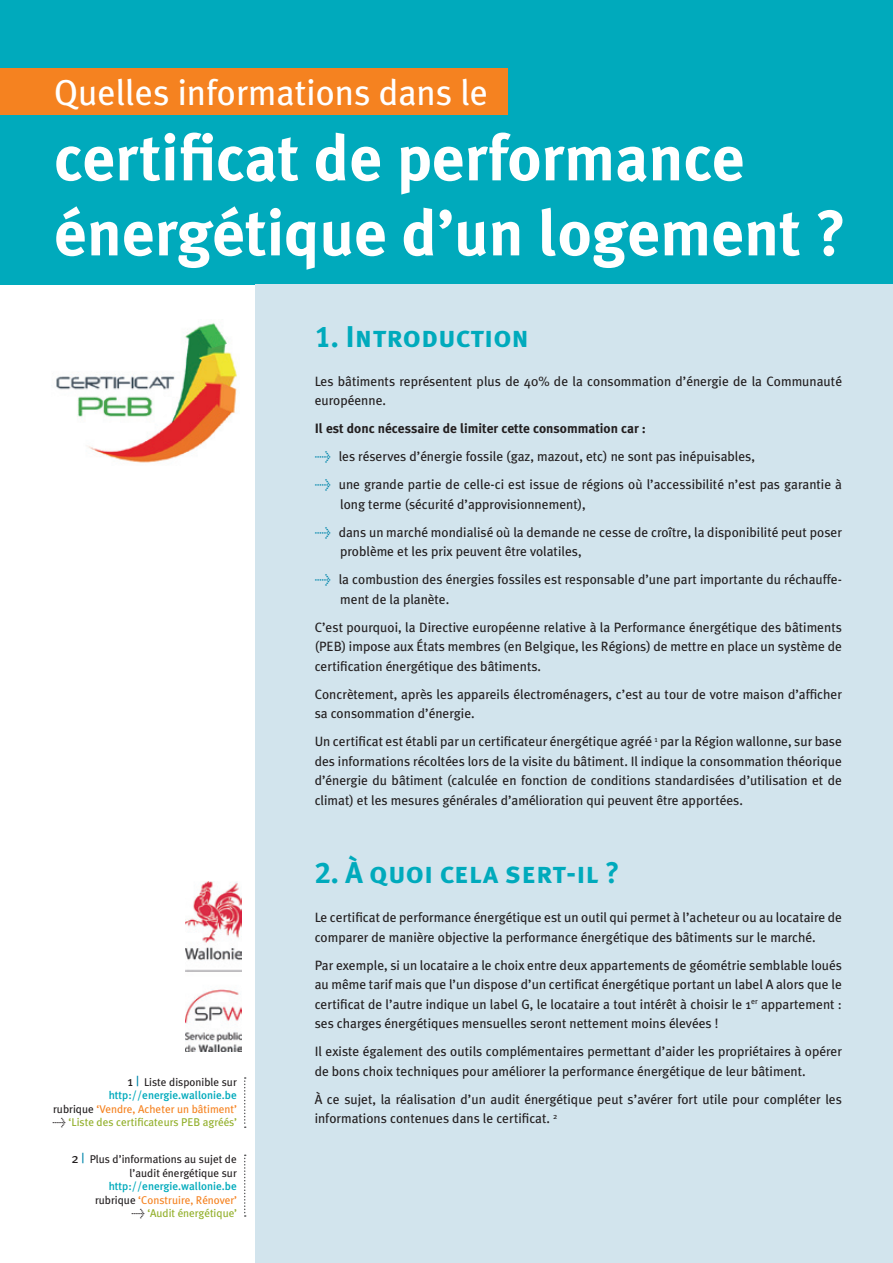
<style>
.page{position:relative;width:893px;height:1263px;background:#fff}
.page>*{position:absolute;margin:0;border:0;box-sizing:border-box;transform-origin:0 0}
.t1{font:700 64.5px/75px "Meta Plus";color:#fff}
.t2{font:36px "Meta Plus";color:#fff}
.t3{font:30px "Meta Plus Bold Caps";color:#00aabc}
.t4{font:13.5px/19.5px "Meta Plus";color:#231f20}
.t5{font:11.25px/13.5px "Meta Plus";color:#92af2a;text-align:right}
.t6{font:500 11.25px/13.5px "Meta Plus";color:#00aabc;text-align:right}
.t7{font:11.25px/13.5px "Meta Plus";color:#231f20;text-align:right}
.s1{font-size:13.5px;color:#231f20}
.s2{font-size:13.5px;color:#0086ab}
.s3{color:#231f20}
.s4{font-weight:500;color:#00aabc}
.s5{color:#f58220}
.s6{font-size:13.5px}
.s7{font-weight:400;color:#231f20}
.s8{font-weight:400;color:#f58220}
.s9{font-weight:400;color:#92af2a}
.s10{font-weight:700}
.s11{font-family:"Meta Plus Lining";color:#0086ab}
</style>
<div class="page">
<div style="left:0;top:0;width:893px;height:285px;background:#00aabc"></div>
<div style="left:0;top:68px;width:507px;height:47px;background:#f58220"></div>
<div style="left:255px;top:285px;width:638px;height:978px;background:#d2e4ed"></div>
<svg style="left:244px;top:1154px;width:2px;height:63px"></svg>
<svg style="left:244px;top:1077px;width:2px;height:51px"></svg>
<img style="left:56px;top:322px;width:181px;height:141px">
<img style="left:185px;top:881px;width:56px;height:170px">
<h2 class="t2" style="left:54px;top:72px;width:436px">Quelles informations dans le</h2>
<h1 class="t1" style="left:54px;top:120px;width:794px">certificat de performance énergétique d’un logement ?</h1>
<p class="t5" style="left:53px;top:1075px;width:186px"><span class="s1">1</span> <span class="s2">|</span> <span class="s3">Liste disponible sur </span><span class="s4">http://energie.wallonie.be<br></span><span class="s3">rubrique</span> <span class="s5">‘Vendre, Acheter un bâtiment’ </span><span class="s3">&gt;</span> ‘Liste des certificateurs PEB agréés’</p>
<p class="t7" style="left:71px;top:1152px;width:167px"><span class="s6">2</span> <span class="s2">|</span> Plus d’informations au sujet de l’audit énergétique sur</p>
<p class="t6" style="left:95px;top:1179px;width:144px">http://energie.wallonie.be <span class="s7">rubrique</span> <span class="s8">‘Construire, Rénover’ </span><span class="s7">&gt;</span> <span class="s9">‘Audit énergétique’</span></p>
<h3 class="t3" style="left:315px;top:319px;width:216px">1. Introduction</h3>
<p class="t4" style="left:315px;top:371px;width:529px">Les bâtiments représentent plus de 40% de la consommation d’énergie de la Communauté européenne.</p>
<p class="t4" style="left:315px;top:415px;width:529px;line-height:28px"><span class="s10">Il est donc nécessaire de limiter cette consommation car :<br></span><span class="s11">&gt;</span> les réserves d’énergie fossile (gaz, mazout, etc) ne sont pas inépuisables,<br><span class="s11">&gt;</span> une grande partie de celle-ci est issue de régions où l’accessibilité n’est pas garantie à</p>
<p class="t4" style="left:315px;top:490px;width:529px;line-height:28px;text-indent:26px">long terme (sécurité d’approvisionnement),<br><span class="s11">&gt;</span> dans un marché mondialisé où la demande ne cesse de croître, la disponibilité peut poser</p>
<p class="t4" style="left:315px;top:537px;width:529px;line-height:28px;text-indent:26px">problème et les prix peuvent être volatiles,<br><span class="s11">&gt;</span> la combustion des énergies fossiles est responsable d’une part importante du réchauffe-</p>
<p class="t4" style="left:315px;top:585px;width:529px;line-height:28px;text-indent:26px">ment de la planète.<br>C’est pourquoi, la Directive européenne relative à la Performance énergétique des bâtiments</p>
<p class="t4" style="left:315px;top:637px;width:529px">(PEB) impose aux États membres (en Belgique, les Régions) de mettre en place un système de certification énergétique des bâtiments.</p>
<p class="t4" style="left:315px;top:684px;width:529px">Concrètement, après les appareils électroménagers, c’est au tour de votre maison d’afficher sa consommation d’énergie.</p>
<p class="t4" style="left:315px;top:732px;width:529px;text-align:justify">Un certificat est établi par un certificateur énergétique agréé <sup>1</sup> par la Région wallonne, sur base des informations récoltées lors de la visite du bâtiment. Il indique la consommation théorique d’énergie du bâtiment (calculée en fonction de conditions standardisées d’utilisation et de climat) et les mesures générales d’amélioration qui peuvent être apportées.</p>
<h3 class="t3" style="left:315px;top:855px;width:307px">2. À quoi cela sert-il ?</h3>
<p class="t4" style="left:315px;top:908px;width:529px">Le certificat de performance énergétique est un outil qui permet à l’acheteur ou au locataire de comparer de manière objective la performance énergétique des bâtiments sur le marché.</p>
<p class="t4" style="left:315px;top:955px;width:529px;text-align:justify">Par exemple, si un locataire a le choix entre deux appartements de géométrie semblable loués au même tarif mais que l’un dispose d’un certificat énergétique portant un label A alors que le certificat de l’autre indique un label G, le locataire a tout intérêt à choisir le 1<sup>er</sup> appartement : ses charges énergétiques mensuelles seront nettement moins élevées !</p>
<p class="t4" style="left:315px;top:1042px;width:529px">Il existe également des outils complémentaires permettant d’aider les propriétaires à opérer de bons choix techniques pour améliorer la performance énergétique de leur bâtiment.</p>
<p class="t4" style="left:315px;top:1089px;width:529px">À ce sujet, la réalisation d’un audit énergétique peut s’avérer fort utile pour compléter les informations contenues dans le certificat. <sup>2</sup></p>
</div>
